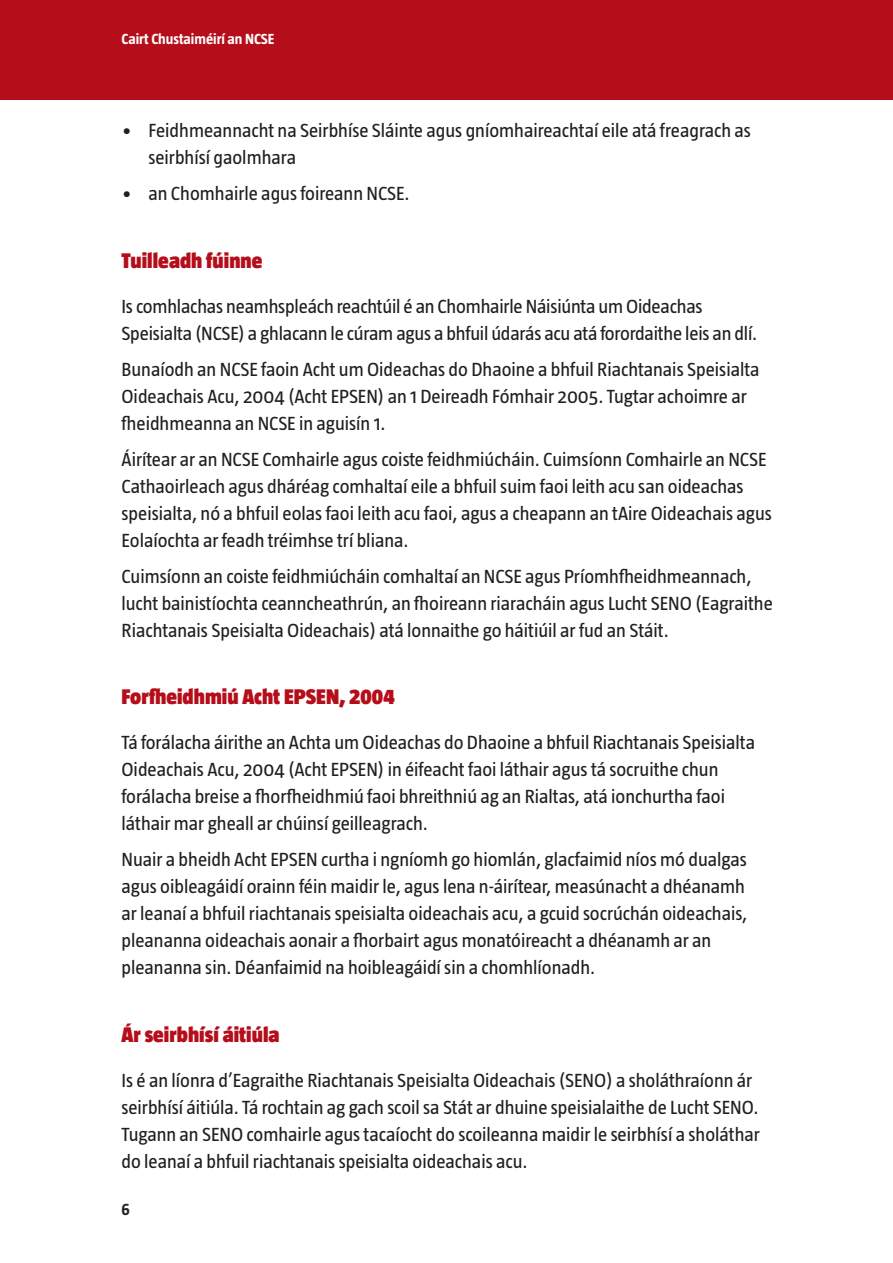
<style>
.page{position:relative;width:893px;height:1263px;background:#fff}
.page>*{position:absolute;margin:0;border:0;box-sizing:border-box;transform-origin:0 0}
.Heading_1_prelims{font:900 21.75px "Taz";color:#b50e1a}
.Body_Text{font:19.5px/27px "Taz";color:#231f20}
.List_Bullet{font:19.5px/27px "Taz";color:#231f20}
.t1{font:700 16.5px "Taz";color:#231f20;scale:.95 1}
.t2{font:700 15px "Taz";color:#fff}
</style>
<div class="page">
<div style="left:0;top:0;width:893px;height:99px;background:#b50e1a"></div>
<p class="t2" style="left:122px;top:30px;width:154px">Cairt Chustaiméirí an NCSE</p>
<p class="List_Bullet" style="left:148px;top:117px;width:604px;text-indent:-27px">• Feidhmeannacht na Seirbhíse Sláinte agus gníomhaireachtaí eile atá freagrach as seirbhísí gaolmhara</p>
<p class="List_Bullet" style="left:122px;top:180px;width:290px">• an Chomhairle agus foireann NCSE.</p>
<h1 class="Heading_1_prelims" style="left:122px;top:248px;width:142px">Tuilleadh fúinne</h1>
<p class="Body_Text" style="left:122px;top:292px;width:637px">Is comhlachas neamhspleách reachtúil é an Chomhairle Náisiúnta um Oideachas<br>Speisialta (NCSE) a ghlacann le cúram agus a bhfuil údarás acu atá forordaithe leis an dlí.</p>
<p class="Body_Text" style="left:122px;top:355px;width:639px">Bunaíodh an NCSE faoin Acht um Oideachas do Dhaoine a bhfuil Riachtanais Speisialta<br>Oideachais Acu, 2004 (Acht EPSEN) an 1 Deireadh Fómhair 2005. Tugtar achoimre ar fheidhmeanna an NCSE in aguisín 1.</p>
<p class="Body_Text" style="left:122px;top:445px;width:652px">Áirítear ar an NCSE Comhairle agus coiste feidhmiúcháin. Cuimsíonn Comhairle an NCSE Cathaoirleach agus dháréag comhaltaí eile a bhfuil suim faoi leith acu san oideachas speisialta, nó a bhfuil eolas faoi leith acu faoi, agus a cheapann an tAire Oideachais agus Eolaíochta ar feadh tréimhse trí bliana.</p>
<p class="Body_Text" style="left:122px;top:562px;width:653px">Cuimsíonn an coiste feidhmiúcháin comhaltaí an NCSE agus Príomhfheidhmeannach, lucht bainistíochta ceanncheathrún, an fhoireann riaracháin agus Lucht SENO (Eagraithe<br>Riachtanais Speisialta Oideachais) atá lonnaithe go háitiúil ar fud an Stáit.</p>
<h1 class="Heading_1_prelims" style="left:122px;top:685px;width:275px">Forfheidhmiú Acht EPSEN, 2004</h1>
<p class="Body_Text" style="left:122px;top:729px;width:635px">Tá forálacha áirithe an Achta um Oideachas do Dhaoine a bhfuil Riachtanais Speisialta Oideachais Acu, 2004 (Acht EPSEN) in éifeacht faoi láthair agus tá socruithe chun forálacha breise a fhorfheidhmiú faoi bhreithniú ag an Rialtas, atá ionchurtha faoi láthair mar gheall ar chúinsí geilleagrach.</p>
<p class="Body_Text" style="left:122px;top:846px;width:627px">Nuair a bheidh Acht EPSEN curtha i ngníomh go hiomlán, glacfaimid níos mó dualgas agus oibleagáidí orainn féin maidir le, agus lena n-áirítear, measúnacht a dhéanamh ar leanaí a bhfuil riachtanais speisialta oideachais acu, a gcuid socrúchán oideachais, pleananna oideachais aonair a fhorbairt agus monatóireacht a dhéanamh ar an pleananna sin. Déanfaimid na hoibleagáidí sin a chomhlíonadh.</p>
<h1 class="Heading_1_prelims" style="left:122px;top:1022px;width:160px">Ár seirbhísí áitiúla</h1>
<p class="Body_Text" style="left:122px;top:1066px;width:640px">Is é an líonra d’Eagraithe Riachtanais Speisialta Oideachais (SENO) a sholáthraíonn ár seirbhísí áitiúla. Tá rochtain ag gach scoil sa Stát ar dhuine speisialaithe de Lucht SENO.<br>Tugann an SENO comhairle agus tacaíocht do scoileanna maidir le seirbhísí a sholáthar do leanaí a bhfuil riachtanais speisialta oideachais acu.</p>
<p class="t1" style="left:122px;top:1200px;width:10px">6</p>
</div>
